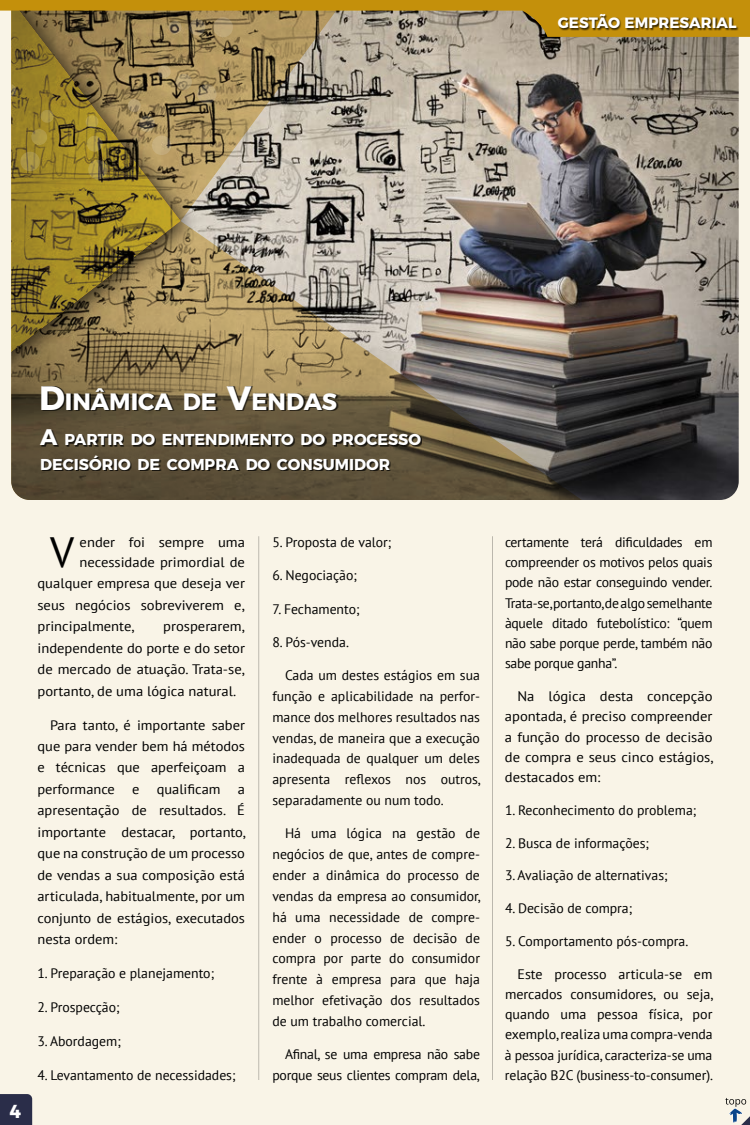
<style>
.page{position:relative;width:750px;height:1125px;background:#f9f4e7}
.page>*{position:absolute;margin:0;border:0;box-sizing:border-box;transform-origin:0 0}
.t1{font:42.38px "PT Sans";color:#000}
.t2{font:700 23.62px "Montserrat";color:#fff}
.t3{font:700 18.75px "Montserrat";color:#fff}
.t4{font:700 15.75px/25px "Montserrat";color:#fff}
.t5{font:700 15px "Montserrat";color:#fff}
.t6{font:13.75px/20.9px "PT Sans";color:#000;text-align:justify}
.t7{font:13.75px/21.5px "PT Sans";color:#000;text-align:justify;scale:1.06 1}
.t8{font:13.75px/21.5px "PT Sans";color:#000;text-align:justify;scale:1.05 1}
.t9{font:13.75px/20.9px "PT Sans";letter-spacing:-.02em;color:#000;text-align:right}
.s1{font-size:33.75px}
.s2{font-size:22.5px}
</style>
<div class="page">
<svg style="left:0;top:1094px;width:32px;height:31px"></svg>
<hr style="left:259px;top:536px;width:1px;height:544px;background:#000">
<hr style="left:492px;top:536px;width:1px;height:544px;background:#000">
<svg style="left:725px;top:1098px;width:25px;height:27px"></svg>
<img style="left:585px;top:152px;width:154px;height:348px">
<img style="left:209px;top:152px;width:376px;height:348px">
<img style="left:181px;top:179px;width:28px;height:321px">
<svg style="left:11px;top:179px;width:170px;height:321px;background:#7f6c36"></svg>
<svg style="left:11px;top:152px;width:222px;height:27px;background:#927d40"></svg>
<svg style="left:0;top:0;width:750px;height:152px;background:#9f8e67"></svg>
<div style="left:559px;top:14px;width:180px;height:17px;background:#000;opacity:.75"></div>
<div style="left:42px;top:431px;width:380px;height:40px;background:#000;opacity:.75"></div>
<div style="left:42px;top:386px;width:296px;height:25px;background:#000;opacity:.75"></div>
<p class="t5" style="left:558px;top:10px;width:180px">GESTÃO EMPRESARIAL</p>
<h2 class="t2" style="left:39px;top:382px;width:300px"><span class="s1">D</span>INÂMICA DE <span class="s1">V</span>ENDAS</h2>
<p class="t4" style="left:40px;top:426px;width:382px"><span class="s2">A</span> PARTIR DO ENTENDIMENTO DO PROCESSO<br>DECISÓRIO DE COMPRA DO CONSUMIDOR</p>
<h3 class="t3" style="left:10px;top:1096px;width:13px">4</h3>
<h1 class="t1" style="left:50px;top:525px;width:26px">V</h1>
<p class="t7" style="left:80px;top:532px;width:158px;line-height:20px">ender foi sempre uma necessidade primordial de</p>
<p class="t7" style="left:38px;top:572px;width:197px">qualquer empresa que deseja ver seus negócios sobreviverem e, principalmente,</p>
<p class="t7" style="left:38px;top:615px;width:197px;text-indent:126px">prosperarem, independente do porte e do setor de mercado de atuação. Trata-se, portanto, de uma lógica natural.</p>
<p class="t8" style="left:37px;top:714px;width:199px;text-indent:13px">Para tanto, é importante saber que para vender bem há métodos e técnicas que aperfeiçoam a performance</p>
<p class="t8" style="left:132px;top:778px;width:8px">e</p>
<p class="t8" style="left:157px;top:778px;width:62px">qualificam</p>
<p class="t8" style="left:37px;top:778px;width:200px;text-indent:200px">a apresentação de resultados. É importante destacar, portanto, que na construção de um processo de vendas a sua composição está articulada, habitualmente, por um conjunto de estágios, executados nesta ordem:</p>
<p class="t6" style="left:38px;top:963px;width:178px">1. Preparação e planejamento;</p>
<p class="t6" style="left:38px;top:996px;width:84px">2. Prospecção;</p>
<p class="t6" style="left:38px;top:1030px;width:85px">3. Abordagem;</p>
<p class="t6" style="left:38px;top:1064px;width:200px">4. Levantamento de necessidades;</p>
<p class="t6" style="left:273px;top:531px;width:120px">5. Proposta de valor;</p>
<p class="t6" style="left:273px;top:565px;width:86px">6. Negociação;</p>
<p class="t6" style="left:273px;top:598px;width:89px">7. Fechamento;</p>
<p class="t6" style="left:273px;top:631px;width:78px">8. Pós-venda.</p>
<p class="t6" style="left:273px;top:665px;width:210px;text-indent:12px">Cada um destes estágios em sua função e aplicabilidade na perfor&shy;mance dos melhores resultados nas vendas, de maneira que a execução inadequada de qualquer um deles apresenta reflexos nos outros, separadamente ou num todo.</p>
<p class="t6" style="left:273px;top:823px;width:210px;text-indent:12px">Há uma lógica na gestão de negócios de que, antes de compre&shy;ender a dinâmica do processo de vendas da empresa ao consumidor, há uma necessidade de compre&shy;ender o processo de decisão de compra por parte do consumidor frente à empresa para que haja melhor efetivação dos resultados de um trabalho comercial.</p>
<p class="t9" style="left:273px;top:1044px;width:209px">Afinal, se uma empresa não sabe porque seus clientes compram dela,</p>
<p class="t6" style="left:505px;top:532px;width:209px;line-height:20.2px">certamente terá dificuldades em compreender os motivos pelos quais pode não estar conseguindo vender.<br>Trata-se,portanto,de algo semelhante àquele ditado futebolístico: “quem não sabe porque perde, também não sabe porque ganha”.</p>
<p class="t7" style="left:505px;top:686px;width:198px;line-height:20.2px;text-indent:13px">Na lógica desta concepção apontada, é preciso compreender a função do processo de decisão de compra e seus cinco estágios, destacados em:</p>
<p class="t6" style="left:505px;top:799px;width:193px">1. Reconhecimento do problema;</p>
<p class="t6" style="left:505px;top:832px;width:146px">2. Busca de informações;</p>
<p class="t6" style="left:505px;top:865px;width:164px">3. Avaliação de alternativas;</p>
<p class="t6" style="left:505px;top:898px;width:129px">4. Decisão de compra;</p>
<p class="t6" style="left:505px;top:930px;width:185px">5. Comportamento pós-compra.</p>
<p class="t6" style="left:505px;top:963px;width:210px;line-height:20.2px;text-indent:13px">Este processo articula-se em mercados consumidores, ou seja, quando uma pessoa física, por exemplo, realiza uma compra-venda à pessoa jurídica, caracteriza-se uma relação B2C (business-to-consumer).</p>
</div>
